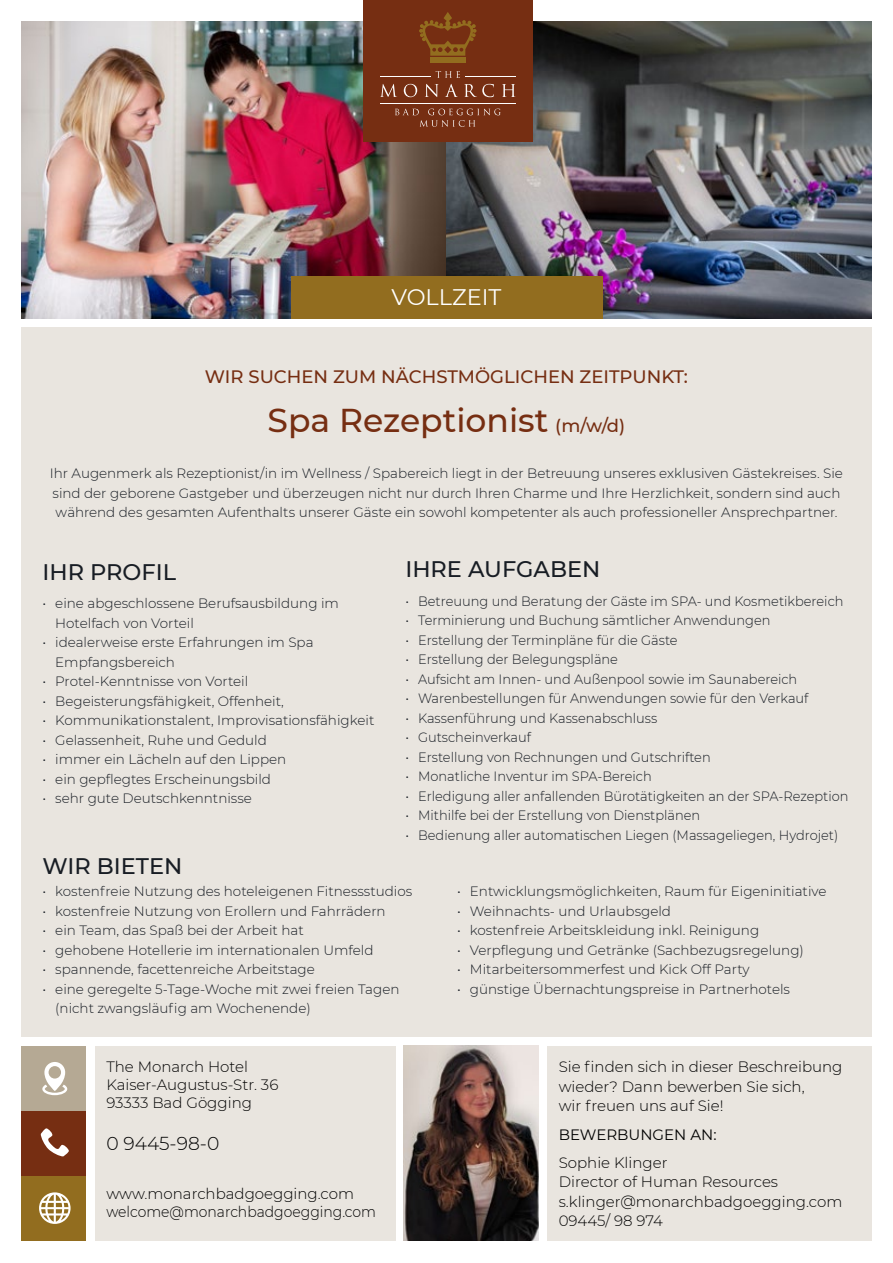
<style>
.page{position:relative;width:893px;height:1263px;background:#fff}
.page>*{position:absolute;margin:0;border:0;box-sizing:border-box;transform-origin:0 0}
.t1{font:500 33px "Montserrat";color:#762e12}
.t2{font:500 22.5px "Montserrat";color:#181d24}
.t3{font:22.5px "Montserrat";color:#fff}
.t4{font:300 18.75px "Montserrat";color:#000}
.t5{font:500 18px "Montserrat";color:#762e12}
.t6{font:300 15px/19.5px "Montserrat";color:#000}
.t7{font:15px "Montserrat";color:#000}
.t8{font:300 13.5px/19.5px "Montserrat";color:#181d24}
.t9{font:300 13.5px "Montserrat";color:#181d24;scale:.96 1}
.s1{font-size:18px}
</style>
<div class="page">
<div style="left:95px;top:1046px;width:300px;height:194px;background:#e9e5df"></div>
<div style="left:547px;top:1046px;width:325px;height:194px;background:#e9e5df"></div>
<img style="left:404px;top:1046px;width:134px;height:194px">
<div style="left:21px;top:1046px;width:65px;height:65px;background:#b5a994"></div>
<div style="left:21px;top:1175px;width:65px;height:65px;background:#926d1f"></div>
<div style="left:21px;top:1111px;width:65px;height:64px;background:#762e12"></div>
<svg style="left:42px;top:1062px;width:25px;height:33px"></svg>
<svg style="left:41px;top:1128px;width:28px;height:28px"></svg>
<svg style="left:39px;top:1192px;width:32px;height:32px"></svg>
<img style="left:21px;top:21px;width:851px;height:298px">
<div style="left:363px;top:0;width:170px;height:142px;background:#762e12"></div>
<div style="left:21px;top:327px;width:851px;height:710px;background:#e9e5df"></div>
<div style="left:291px;top:276px;width:311px;height:43px;background:#926d1f"></div>
<svg style="left:380px;top:84px;width:17px;height:13px"></svg>
<svg style="left:404px;top:84px;width:13px;height:13px"></svg>
<svg style="left:425px;top:84px;width:13px;height:13px"></svg>
<svg style="left:445px;top:84px;width:13px;height:13px"></svg>
<svg style="left:464px;top:84px;width:30px;height:13px"></svg>
<svg style="left:502px;top:84px;width:13px;height:13px"></svg>
<svg style="left:436px;top:71px;width:24px;height:7px"></svg>
<hr style="left:380px;top:76px;width:50px;height:1px;background:#fff">
<hr style="left:465px;top:76px;width:50px;height:1px;background:#fff">
<hr style="left:380px;top:103px;width:135px;height:1px;background:#fff">
<svg style="left:395px;top:109px;width:106px;height:18px"></svg>
<hr style="left:430px;top:61px;width:35px;height:2px;background:#926d1f">
<hr style="left:430px;top:57px;width:35px;height:2px;background:#926d1f">
<svg style="left:419px;top:12px;width:58px;height:44px"></svg>
<h2 class="t3" style="left:391px;top:282px;width:112px">VOLLZEIT</h2>
<h3 class="t5" style="left:205px;top:364px;width:484px">WIR SUCHEN ZUM NÄCHSTMÖGLICHEN ZEITPUNKT:</h3>
<h1 class="t1" style="left:268px;top:397px;width:359px">Spa Rezeptionist <span class="s1">(m/w/d)</span></h1>
<p class="t8" style="left:50px;top:463px;width:794px">Ihr Augenmerk als Rezeptionist/in im Wellness / Spabereich liegt in der Betreuung unseres exklusiven Gästekreises. Sie sind der geborene Gastgeber und überzeugen nicht nur durch Ihren Charme und Ihre Herzlichkeit, sondern sind auch während des gesamten Aufenthalts unserer Gäste ein sowohl kompetenter als auch professioneller Ansprechpartner.</p>
<h2 class="t2" style="left:43px;top:556px;width:135px">IHR PROFIL</h2>
<p class="t8" style="left:55px;top:593px;width:285px;text-indent:-13px">• eine abgeschlossene Berufsausbildung im<br>Hotelfach von Vorteil</p>
<p class="t8" style="left:55px;top:632px;width:260px;text-indent:-13px">• idealerweise erste Erfahrungen im Spa<br>Empfangsbereich</p>
<p class="t8" style="left:43px;top:671px;width:207px">• Protel-Kenntnisse von Vorteil</p>
<p class="t8" style="left:43px;top:691px;width:243px">• Begeisterungsfähigkeit, Offenheit,</p>
<p class="t8" style="left:43px;top:710px;width:333px">• Kommunikationstalent, Improvisationsfähigkeit</p>
<p class="t8" style="left:43px;top:730px;width:226px">• Gelassenheit, Ruhe und Geduld</p>
<p class="t8" style="left:43px;top:749px;width:245px">• immer ein Lächeln auf den Lippen</p>
<p class="t8" style="left:43px;top:769px;width:230px">• ein gepflegtes Erscheinungsbild</p>
<p class="t8" style="left:43px;top:788px;width:211px">• sehr gute Deutschkenntnisse</p>
<h2 class="t2" style="left:43px;top:850px;width:142px">WIR BIETEN</h2>
<h2 class="t2" style="left:405px;top:554px;width:196px">IHRE AUFGABEN</h2>
<p class="t9" style="left:405px;top:592px;width:458px">• Betreuung und Beratung der Gäste im SPA- und Kosmetikbereich</p>
<p class="t9" style="left:405px;top:611px;width:382px">• Terminierung und Buchung sämtlicher Anwendungen</p>
<p class="t9" style="left:405px;top:631px;width:285px">• Erstellung der Terminpläne für die Gäste</p>
<p class="t9" style="left:405px;top:650px;width:223px">• Erstellung der Belegungspläne</p>
<p class="t9" style="left:405px;top:670px;width:410px">• Aufsicht am Innen- und Außenpool sowie im Saunabereich</p>
<p class="t9" style="left:405px;top:689px;width:421px">• Warenbestellungen für Anwendungen sowie für den Verkauf</p>
<p class="t9" style="left:405px;top:709px;width:264px">• Kassenführung und Kassenabschluss</p>
<p class="t9" style="left:405px;top:728px;width:132px">• Gutscheinverkauf</p>
<p class="t9" style="left:405px;top:748px;width:320px">• Erstellung von Rechnungen und Gutschriften</p>
<p class="t9" style="left:405px;top:767px;width:258px">• Monatliche Inventur im SPA-Bereich</p>
<p class="t9" style="left:405px;top:787px;width:463px">• Erledigung aller anfallenden Bürotätigkeiten an der SPA-Rezeption</p>
<p class="t9" style="left:405px;top:806px;width:309px">• Mithilfe bei der Erstellung von Dienstplänen</p>
<p class="t9" style="left:405px;top:826px;width:452px">• Bedienung aller automatischen Liegen (Massageliegen, Hydrojet)</p>
<p class="t8" style="left:43px;top:881px;width:371px">• kostenfreie Nutzung des hoteleigenen Fitnessstudios</p>
<p class="t8" style="left:43px;top:901px;width:345px">• kostenfreie Nutzung von Erollern und Fahrrädern</p>
<p class="t8" style="left:43px;top:920px;width:263px">• ein Team, das Spaß bei der Arbeit hat</p>
<p class="t8" style="left:43px;top:940px;width:332px">• gehobene Hotellerie im internationalen Umfeld</p>
<p class="t8" style="left:43px;top:959px;width:274px">• spannende, facettenreiche Arbeitstage</p>
<p class="t8" style="left:55px;top:979px;width:346px;text-indent:-13px">• eine geregelte 5-Tage-Woche mit zwei freien Tagen (nicht zwangsläufig am Wochenende)</p>
<p class="t6" style="left:106px;top:1057px;width:173px;line-height:18px">The Monarch Hotel<br>Kaiser-Augustus-Str. 36<br>93333 Bad Gögging</p>
<h3 class="t4" style="left:106px;top:1131px;width:115px">0 9445-98-0</h3>
<p class="t6" style="left:106px;top:1184px;width:271px;line-height:18px">www.monarchbadgoegging.com welcome@monarchbadgoegging.com</p>
<p class="t8" style="left:457px;top:881px;width:371px">• Entwicklungsmöglichkeiten, Raum für Eigeninitiative</p>
<p class="t8" style="left:457px;top:901px;width:215px">• Weihnachts- und Urlaubsgeld</p>
<p class="t8" style="left:457px;top:920px;width:304px">• kostenfreie Arbeitskleidung inkl. Reinigung</p>
<p class="t8" style="left:457px;top:940px;width:348px">• Verpflegung und Getränke (Sachbezugsregelung)</p>
<p class="t8" style="left:457px;top:959px;width:294px">• Mitarbeitersommerfest und Kick Off Party</p>
<p class="t8" style="left:457px;top:979px;width:334px">• günstige Übernachtungspreise in Partnerhotels</p>
<p class="t6" style="left:559px;top:1057px;width:285px">Sie finden sich in dieser Beschreibung wieder? Dann bewerben Sie sich,<br>wir freuen uns auf Sie!</p>
<p class="t7" style="left:559px;top:1124px;width:159px">BEWERBUNGEN AN:</p>
<p class="t6" style="left:559px;top:1152px;width:285px">Sophie Klinger<br>Director of Human Resources s.klinger@monarchbadgoegging.com<br>09445/ 98 974</p>
</div>
